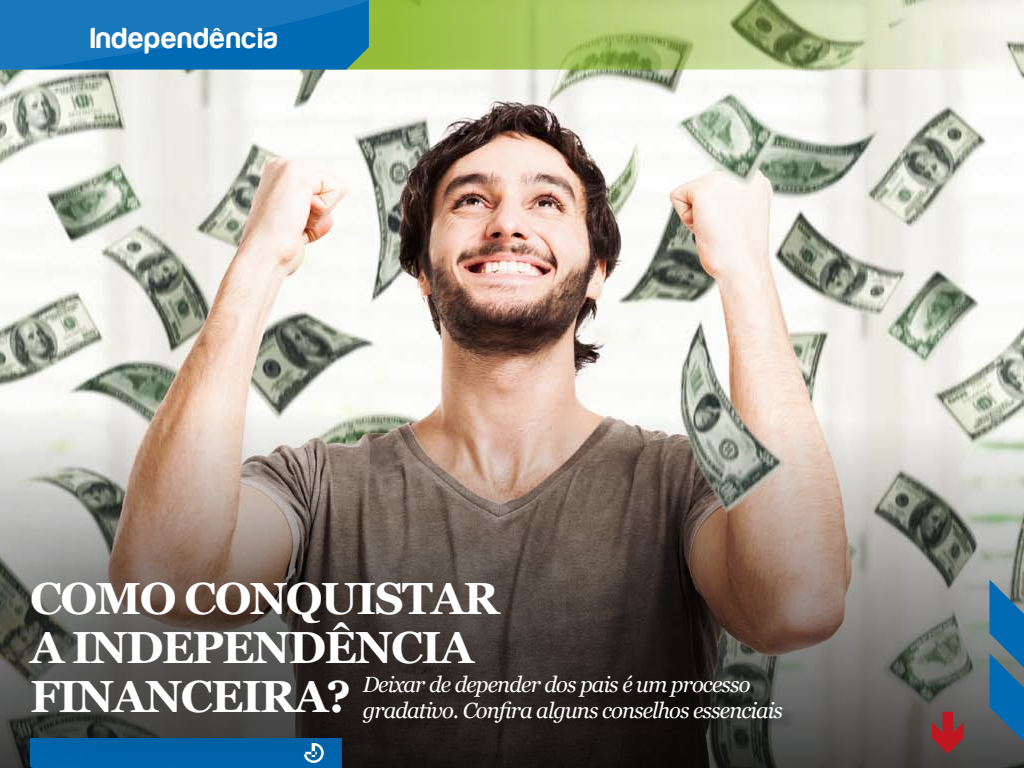
<style>
.page{position:relative;width:1024px;height:768px;background:#fff}
.page>*{position:absolute;margin:0;border:0;box-sizing:border-box;transform-origin:0 0}
.t1{font:700 45px/49px "Georgia";letter-spacing:-.04em;color:#fff}
.t2{font:30px "Harabara";letter-spacing:.05em;color:#fff}
.t3{font:italic 22px/26px "Georgia";letter-spacing:-.04em;color:#fff}
.s1{font-weight:700;font-style:normal;font-size:45px}
</style>
<div class="page">
<img style="left:0;top:70px;width:1024px;height:124px">
<svg style="left:369px;top:0;width:655px;height:70px;background:#b7ca85"></svg>
<svg style="left:0;top:0;width:369px;height:70px;background:#1173b7"></svg>
<img style="left:0;top:194px;width:1024px;height:574px">
<svg style="left:0;top:490px;width:585px;height:278px;background:#5a514b"></svg>
<div style="left:30px;top:738px;width:312px;height:30px;background:#0063a9"></div>
<div style="left:364px;top:677px;width:431px;height:58px;background:#000;opacity:.31"></div>
<svg style="left:932px;top:712px;width:32px;height:42px"></svg>
<svg style="left:990px;top:580px;width:34px;height:161px;background:#256c9c"></svg>
<h2 class="t2" style="left:91px;top:22px;width:188px">Independência</h2>
<h1 class="t1" style="left:30px;top:571px;width:471px">COMO CONQUISTAR<br>A INDEPENDÊNCIA</h1>
<p class="t3" style="left:363px;top:670px;width:422px;text-indent:-333px"><span class="s1">FINANCEIRA?</span> Deixar de depender dos pais é um processo gradativo. Confira alguns conselhos essenciais</p>
</div>
